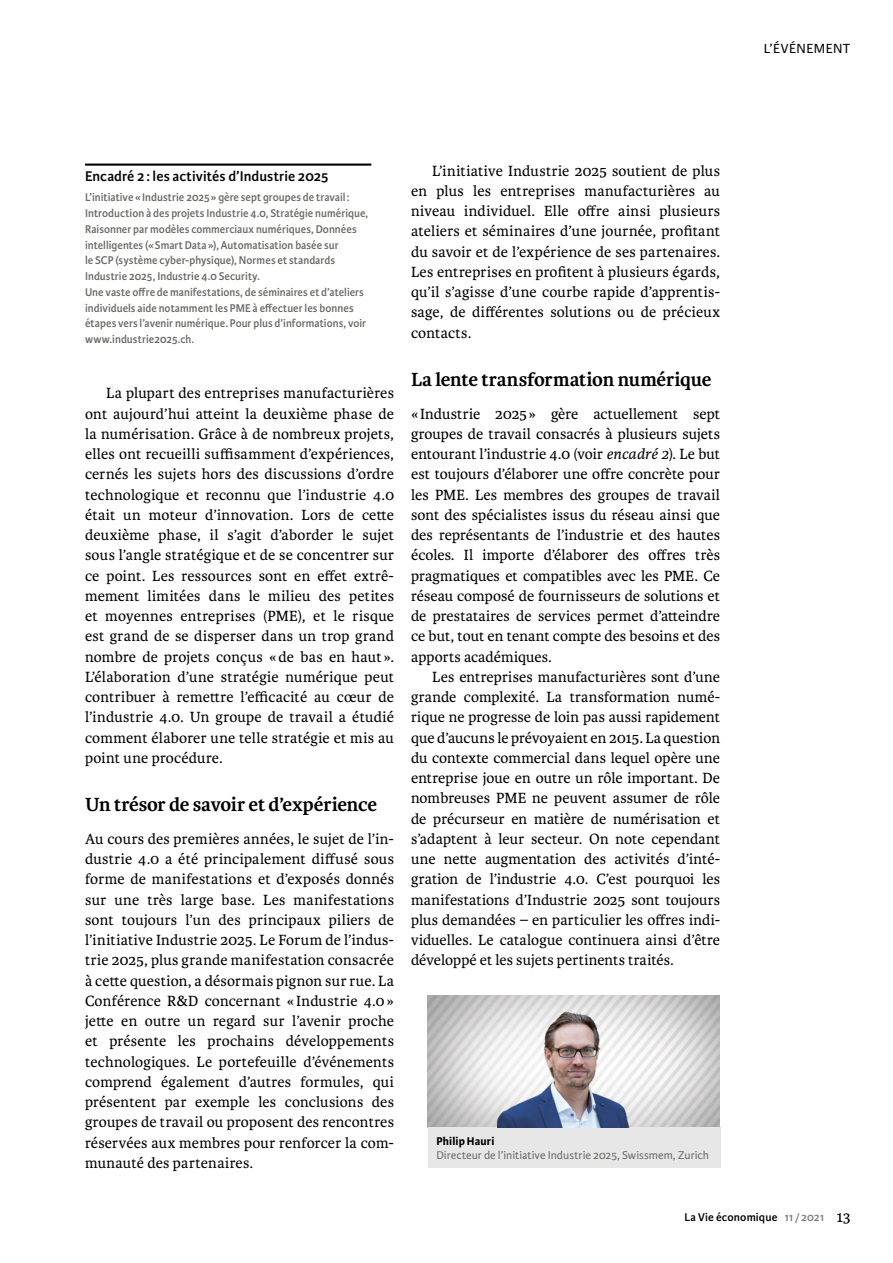
<style>
.page{position:relative;width:893px;height:1263px;background:#fff}
.page>*{position:absolute;margin:0;border:0;box-sizing:border-box;transform-origin:0 0}
.t1{font:700 20.25px "Karmina";letter-spacing:-.01em;color:#000}
.t2{font:15.75px/20.2px "Karmina";letter-spacing:.005em;color:#000;text-align:justify}
.t3{font:600 15px "Karmina Sans";letter-spacing:.005em;color:#000}
.t4{font:14.1px "Karmina Sans";letter-spacing:.035em;color:#000}
.t5{font:600 12px/15.8px "Karmina Sans";letter-spacing:.005em;color:#6d6a63;scale:.95 1}
.t6{font:12px "Karmina Sans";color:#6d6a63}
.t7{font:600 12px "Karmina Sans";letter-spacing:.01em;color:#000}
.t8{font:700 12px "Karmina Sans";letter-spacing:.015em;color:#000}
.s1{font-style:italic}
.s2{color:#81807a}
.s3{font-family:"Karmina";font-weight:400;font-size:16.5px}
</style>
<div class="page">
<img style="left:428px;top:995px;width:292px;height:132px">
<div style="left:428px;top:1127px;width:292px;height:41px;background:#e7e7e7"></div>
<img style="left:497px;top:1002px;width:145px;height:125px">
<hr style="left:85px;top:164px;width:286px;height:2px;background:#000">
<p class="t4" style="left:764px;top:41px;width:88px">L’ÉVÉNEMENT</p>
<p class="t3" style="left:85px;top:168px;width:245px">Encadré 2: les activités d’Industrie 2025</p>
<p class="t5" style="left:85px;top:190px;width:300px">L’initiative «Industrie 2025» gère sept groupes de travail:<br>Introduction à des projets Industrie 4.0, Stratégie numérique, Raisonner par modèles commerciaux numériques, Données intelligentes («Smart Data»), Automatisation basée sur<br>le SCP (système cyber-physique), Normes et standards Industrie 2025, Industrie 4.0 Security.<br>Une vaste offre de manifestations, de séminaires et d’ateliers individuels aide notamment les PME à effectuer les bonnes étapes vers l’avenir numérique. Pour plus d’informations, voir www.industrie2025.ch.</p>
<p class="t2" style="left:85px;top:383px;width:311px;text-indent:21px">La plupart des entreprises manufacturières ont aujourd’hui atteint la deuxième phase de la numérisation. Grâce à de nombreux projets, elles ont recueilli suffisamment d’expériences, cernés les sujets hors des discussions d’ordre technologique et reconnu que l’industrie 4.0 était un moteur d’innovation. Lors de cette deuxième phase, il s’agit d’aborder le sujet sous l’angle stratégique et de se concentrer sur ce point. Les ressources sont en effet extrê&shy;mement limitées dans le milieu des petites et moyennes entreprises (PME), et le risque est grand de se disperser dans un trop grand nombre de projets conçus « de bas en haut ».<br>L’élaboration d’une stratégie numérique peut contribuer à remettre l’efficacité au cœur de l’industrie 4.0. Un groupe de travail a étudié comment élaborer une telle stratégie et mis au point une procédure.</p>
<p class="t1" style="left:85px;top:793px;width:294px">Un trésor de savoir et d’expérience</p>
<p class="t2" style="left:85px;top:829px;width:311px">Au cours des premières années, le sujet de l’in&shy;dustrie 4.0 a été principalement diffusé sous forme de manifestations et d’exposés donnés sur une très large base. Les manifestations sont toujours l’un des principaux piliers de l’initiative Industrie 2025. Le Forum de l’indus&shy;trie 2025, plus grande manifestation consacrée à cette question, a désormais pignon sur rue. La Conférence R&amp;D concernant « Industrie 4.0 » jette en outre un regard sur l’avenir proche et présente les prochains développements technologiques. Le portefeuille d’événements comprend également d’autres formules, qui présentent par exemple les conclusions des groupes de travail ou proposent des rencontres réservées aux membres pour renforcer la com&shy;munauté des partenaires.</p>
<p class="t2" style="left:411px;top:160px;width:311px;text-indent:21px">L’initiative Industrie 2025 soutient de plus en plus les entreprises manufacturières au niveau individuel. Elle offre ainsi plusieurs ateliers et séminaires d’une journée, profitant du savoir et de l’expérience de ses partenaires.<br>Les entreprises en profitent à plusieurs égards, qu’il s’agisse d’une courbe rapide d’apprentis&shy;sage, de différentes solutions ou de précieux contacts.</p>
<p class="t1" style="left:411px;top:367px;width:302px">La lente transformation numérique</p>
<p class="t2" style="left:411px;top:403px;width:311px">« Industrie 2025 » gère actuellement sept groupes de travail consacrés à plusieurs sujets entourant l’industrie 4.0 (voir <span class="s1">encadré 2</span>). Le but est toujours d’élaborer une offre concrète pour les PME. Les membres des groupes de travail sont des spécialistes issus du réseau ainsi que des représentants de l’industrie et des hautes écoles. Il importe d’élaborer des offres très pragmatiques et compatibles avec les PME. Ce réseau composé de fournisseurs de solutions et de prestataires de services permet d’atteindre ce but, tout en tenant compte des besoins et des apports académiques.</p>
<p class="t2" style="left:411px;top:667px;width:311px;text-indent:21px">Les entreprises manufacturières sont d’une grande complexité. La transformation numé&shy;rique ne progresse de loin pas aussi rapidement que d’aucuns le prévoyaient en 2015. La question du contexte commercial dans lequel opère une entreprise joue en outre un rôle important. De nombreuses PME ne peuvent assumer de rôle de précurseur en matière de numérisation et s’adaptent à leur secteur. On note cependant une nette augmentation des activités d’inté&shy;gration de l’industrie 4.0. C’est pourquoi les manifestations d’Industrie 2025 sont toujours plus demandées – en particulier les offres indi&shy;viduelles. Le catalogue continuera ainsi d’être développé et les sujets pertinents traités.</p>
<p class="t8" style="left:436px;top:1134px;width:60px">Philip Hauri</p>
<p class="t6" style="left:436px;top:1149px;width:274px">Directeur de l’initiative Industrie 2025, Swissmem, Zurich</p>
<p class="t7" style="left:684px;top:1210px;width:168px">La Vie économique <span class="s2">11/2021</span> <span class="s3">13</span></p>
</div>
